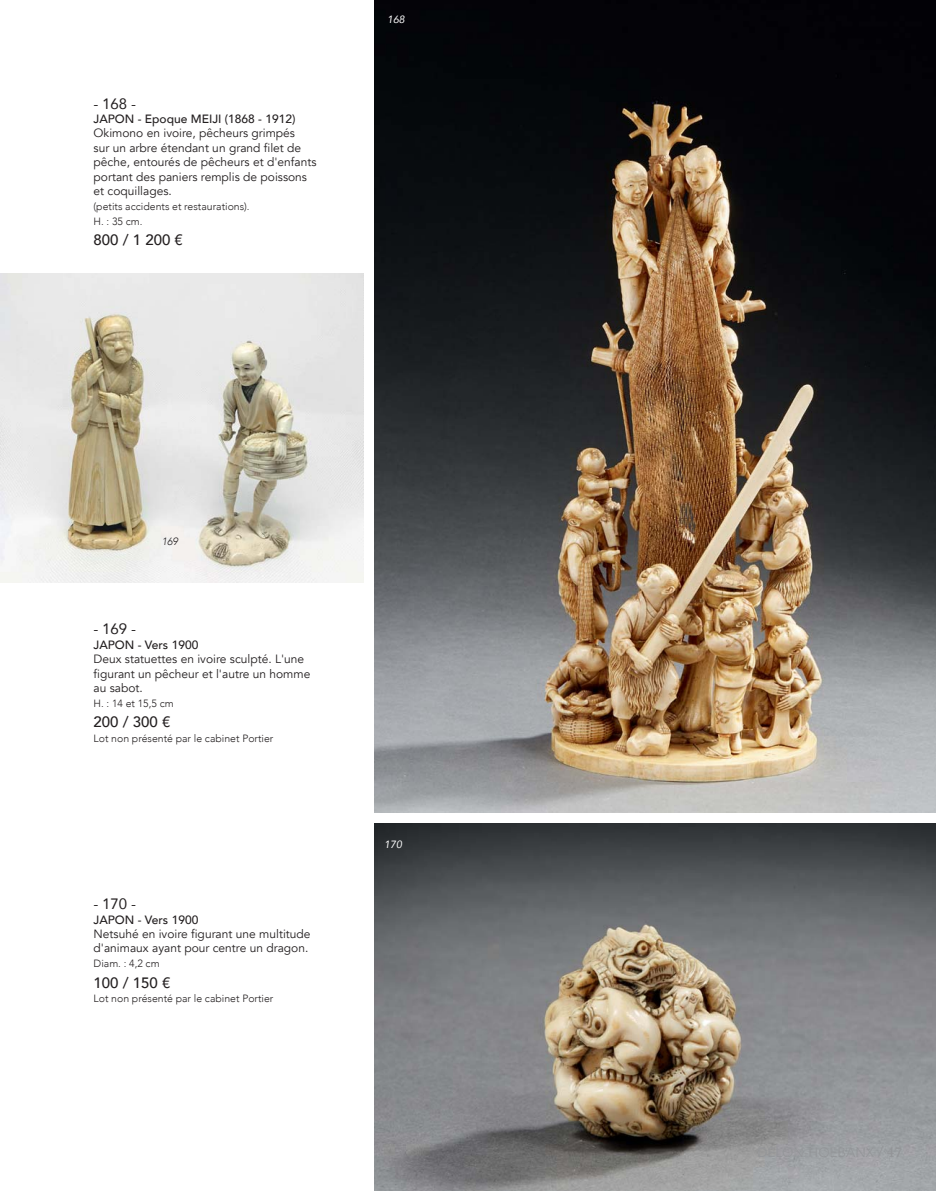
<style>
.page{position:relative;width:936px;height:1191px;background:#fff}
.page>*{position:absolute;margin:0;border:0;box-sizing:border-box;transform-origin:0 0}
.t1{font:500 15px "Avenir";color:#231f20}
.t2{font:15px "Avenir";color:#231f20}
.t3{font:12px/14.4px "Avenir";color:#231f20}
.t4{font:500 12px "Avenir";color:#231f20}
.t5{font:300 10.5px/14.7px "Avenir";color:#231f20}
.t6{font:italic 10.5px "Avenir";color:#fff}
.t7{font:italic 300 10.5px "Avenir";color:#231f20}
</style>
<div class="page">
<img style="left:0;top:274px;width:363px;height:309px">
<img style="left:374px;top:0;width:561px;height:812px">
<img style="left:374px;top:823px;width:561px;height:368px">
<p class="t2" style="left:94px;top:94px;width:44px">- 168 -</p>
<p class="t4" style="left:94px;top:111px;width:203px">JAPON - Epoque MEIJI (1868 - 1912)</p>
<p class="t3" style="left:94px;top:126px;width:224px">Okimono en ivoire, pêcheurs grimpés<br>sur un arbre étendant un grand filet de pêche, entourés de pêcheurs et d'enfants portant des paniers remplis de poissons et coquillages.</p>
<p class="t5" style="left:94px;top:199px;width:158px">(petits accidents et restaurations).<br>H. : 35 cm.</p>
<p class="t1" style="left:94px;top:230px;width:91px">800 / 1 200 €</p>
<p class="t6" style="left:387px;top:13px;width:19px">168</p>
<p class="t7" style="left:162px;top:534px;width:18px">169</p>
<p class="t2" style="left:94px;top:619px;width:44px">- 169 -</p>
<p class="t4" style="left:94px;top:637px;width:106px">JAPON - Vers 1900</p>
<p class="t3" style="left:94px;top:652px;width:218px">Deux statuettes en ivoire sculpté. L'une figurant un pêcheur et l'autre un homme au sabot.</p>
<p class="t5" style="left:94px;top:696px;width:82px">H. : 14 et 15,5 cm</p>
<p class="t1" style="left:94px;top:712px;width:78px">200 / 300 €</p>
<p class="t5" style="left:94px;top:731px;width:181px">Lot non présenté par le cabinet Portier</p>
<p class="t2" style="left:94px;top:894px;width:44px">- 170 -</p>
<p class="t4" style="left:94px;top:911px;width:106px">JAPON - Vers 1900</p>
<p class="t3" style="left:94px;top:927px;width:218px">Netsuhé en ivoire figurant une multitude d'animaux ayant pour centre un dragon.</p>
<p class="t5" style="left:94px;top:956px;width:67px">Diam. : 4,2 cm</p>
<p class="t1" style="left:94px;top:972px;width:78px">100 / 150 €</p>
<p class="t5" style="left:94px;top:991px;width:181px">Lot non présenté par le cabinet Portier</p>
<p class="t6" style="left:384px;top:838px;width:19px">170</p>
</div>
